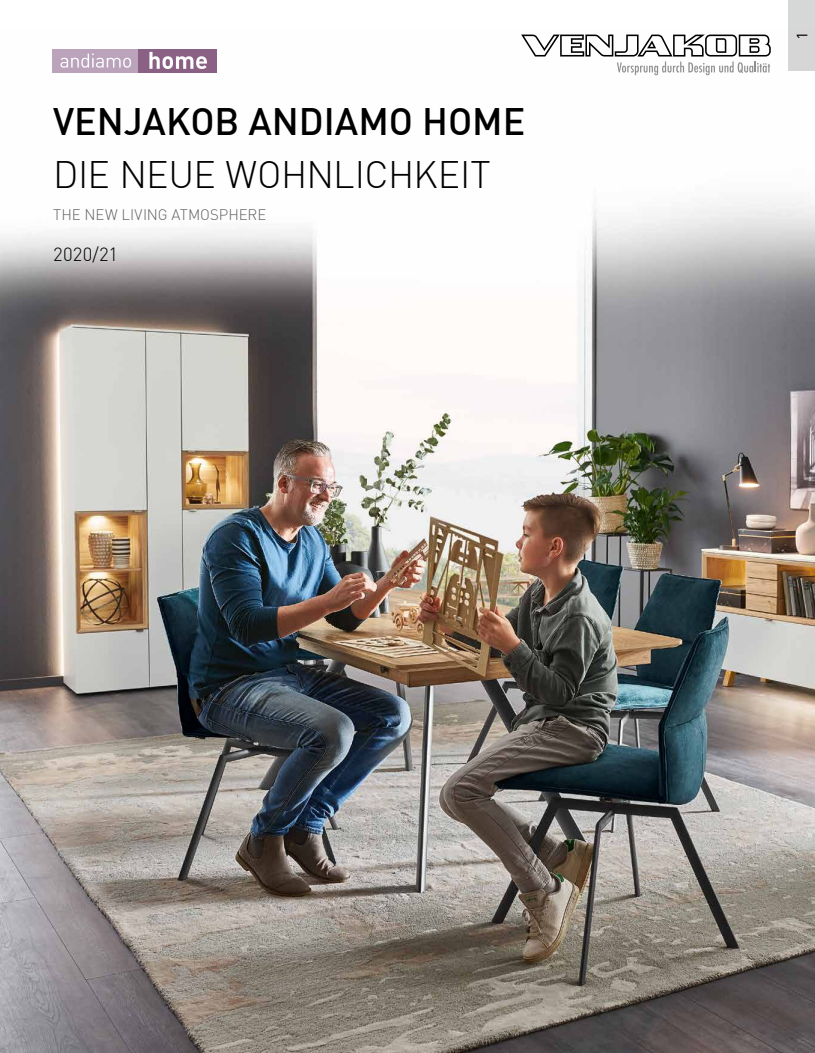
<style>
.page{position:relative;width:815px;height:1053px;background:#fff}
.page>*{position:absolute;margin:0;border:0;box-sizing:border-box;transform-origin:0 0}
.t1{font:500 37.5px "DIN Offc";color:#000}
.t2{font:300 37.5px "DIN Offc";letter-spacing:-.015em;color:#000}
.t3{font:300 18.75px "DIN Offc";letter-spacing:.01em;color:#000}
.t4{font:300 15px "DIN Offc";color:#636362}
.t5{font:14.62px "DIN Offc";color:#000;scale:1.11 1}
</style>
<div class="page">
<img style="left:0;top:34px;width:815px;height:1018px">
<svg style="left:521px;top:35px;width:250px;height:40px"></svg>
<div style="left:53px;top:49px;width:87px;height:24px;background:#baa3bb"></div>
<div style="left:139px;top:49px;width:78px;height:24px;background:#8a6184"></div>
<svg style="left:149px;top:52px;width:58px;height:17px"></svg>
<svg style="left:60px;top:53px;width:71px;height:15px"></svg>
<div style="left:788px;top:0;width:27px;height:71px;background:#d6d6d6"></div>
<h1 class="t1" style="left:53px;top:97px;width:474px">VENJAKOB ANDIAMO HOME</h1>
<h1 class="t2" style="left:53px;top:151px;width:439px">DIE NEUE WOHNLICHKEIT</h1>
<p class="t4" style="left:53px;top:205px;width:215px">THE NEW LIVING ATMOSPHERE</p>
<p class="t3" style="left:53px;top:243px;width:66px">2020/21</p>
<p class="t5" style="left:793px;top:40px;width:9px;rotate:-90deg">1</p>
</div>
